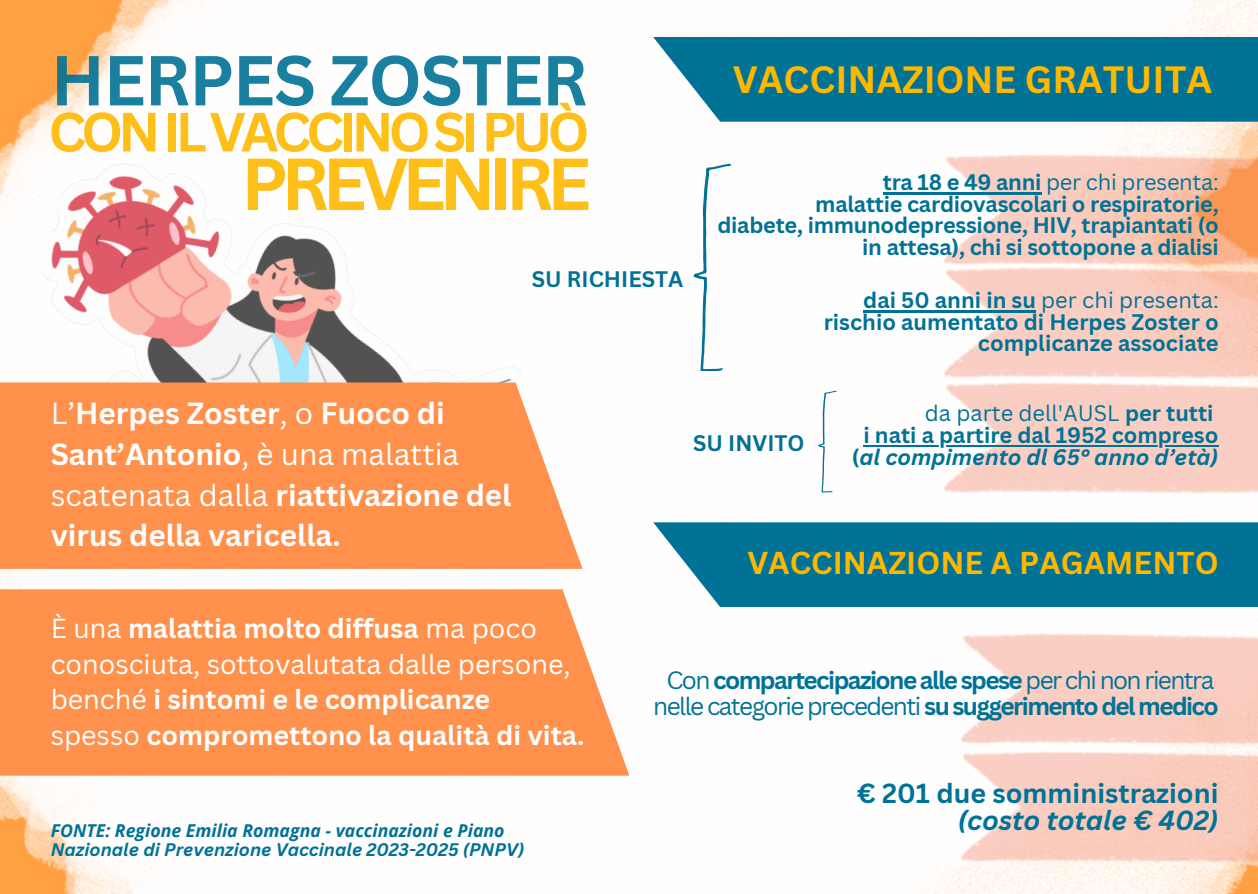
<style>
.page{position:relative;width:1258px;height:894px;background:#fff}
.page>*{position:absolute;margin:0;border:0;box-sizing:border-box;transform-origin:0 0}
.t1{font:700 72px "Canva Sans";letter-spacing:-.095em;color:#ffb800}
.t2{font:700 69px "Canva Sans";letter-spacing:-.02em;color:#007296}
.t3{font:700 54px "Canva Sans";letter-spacing:-.095em;color:#ffb800}
.t4{font:700 36.9px "Canva Sans";color:#ffb800}
.t5{font:700 30.9px "Canva Sans";color:#ffb800}
.t6{font:700 29.7px/40.5px "Canva Sans";color:#fff}
.t7{font:700 27px "Canva Sans";color:#007296}
.t8{font:italic 700 27px "Canva Sans";color:#007296}
.t9{font:26.7px/35.7px "Canva Sans";color:#fff}
.t10{font:700 26.7px "Canva Sans";color:#fff}
.t11{font:24.3px "Canva Sans";letter-spacing:-.065em;color:#007296}
.t12{font:700 24.3px "Canva Sans";letter-spacing:-.065em;color:#007296}
.t13{font:700 21.9px/21.6px "Canva Sans";letter-spacing:-.01em;color:#007296;text-align:right}
.t14{font:21.9px "Canva Sans";color:#007296}
.t15{font:italic 700 21.9px "Canva Sans";color:#007296}
.t16{font:italic 700 17.7px "Canva Sans";color:#007296}
.t17{font:italic 700 17.7px "Open Sans";color:#007296}
.s1{font-weight:700}
.s2{font-weight:400}
.s3{font-style:normal}
</style>
<div class="page">
<img style="left:0;top:0;width:1258px;height:893px">
<img style="left:0;top:148px;width:550px;height:234px">
<div style="left:0;top:382px;width:582px;height:186px;background:#ff914d"></div>
<div style="left:0;top:589px;width:629px;height:186px;background:#ff914d"></div>
<div style="left:653px;top:37px;width:605px;height:85px;background:#007296"></div>
<img style="left:917px;top:401px;width:341px;height:114px">
<img style="left:917px;top:143px;width:341px;height:114px">
<img style="left:917px;top:257px;width:341px;height:144px">
<svg style="left:693px;top:164px;width:38px;height:207px"></svg>
<hr style="left:863px;top:310px;width:173px;height:2px;background:#007296">
<hr style="left:863px;top:444px;width:356px;height:2px;background:#007296">
<hr style="left:883px;top:192px;width:158px;height:2px;background:#007296">
<svg style="left:818px;top:390px;width:18px;height:102px"></svg>
<div style="left:653px;top:522px;width:605px;height:85px;background:#007296"></div>
<img style="left:935px;top:622px;width:323px;height:118px">
<img style="left:935px;top:740px;width:323px;height:144px">
<h2 class="t2" style="left:51px;top:32px;width:539px">HERPES ZOSTER</h2>
<h3 class="t3" style="left:48px;top:94px;width:542px">CONILVACCINOSIPUÒ</h3>
<h1 class="t1" style="left:241px;top:133px;width:351px">PREVENIRE</h1>
<p class="t13" style="left:532px;top:267px;width:153px">SU RICHIESTA</p>
<p class="t4" style="left:733px;top:53px;width:481px">VACCINAZIONE GRATUITA</p>
<p class="t14" style="left:883px;top:167px;width:337px"><span class="s1">tra 18 e 49 anni</span> per chi presenta:</p>
<p class="t13" style="left:815px;top:192px;width:405px">malattie cardiovascolari o respiratorie,</p>
<p class="t13" style="left:717px;top:214px;width:503px">diabete, immunodepressione, HIV, trapiantati (o in attesa), chi si sottopone a dialisi</p>
<p class="t14" style="left:863px;top:284px;width:357px"><span class="s1">dai 50 anni in su</span> per chi presenta:</p>
<p class="t13" style="left:824px;top:310px;width:397px">rischio aumentato di Herpes Zoster o complicanze associate</p>
<p class="t6" style="left:51px;top:392px;width:462px"><span class="s2">L’</span>Herpes Zoster<span class="s2">, o</span> Fuoco di<br>Sant’Antonio<span class="s2">, è una malattia scatenata dalla</span> riattivazione del virus della varicella.</p>
<p class="t13" style="left:693px;top:431px;width:113px">SU INVITO</p>
<p class="t14" style="left:925px;top:397px;width:290px">da parte dell'AUSL <span class="s1">per tutti</span></p>
<p class="t13" style="left:863px;top:423px;width:356px">i nati a partire dal 1952 compreso</p>
<p class="t15" style="left:852px;top:441px;width:368px"><span class="s3">(</span>al compimento dl 65° anno d’età)</p>
<p class="t5" style="left:747px;top:541px;width:473px">VACCINAZIONE A PAGAMENTO</p>
<p class="t9" style="left:51px;top:609px;width:521px">È una <span class="s1">malattia molto diffusa</span> ma poco conosciuta, sottovalutata dalle persone, benché <span class="s1">i sintomi e le complicanze</span></p>
<p class="t10" style="left:51px;top:716px;width:535px"><span class="s2">spesso</span> compromettono la qualità di vita.</p>
<p class="t17" style="left:51px;top:817px;width:455px">FONTE: Regione Emilia Romagna - vaccinazioni e Piano</p>
<p class="t16" style="left:51px;top:836px;width:475px">Nazionale di Prevenzione Vaccinale 2023-2025 (PNPV)</p>
<p class="t12" style="left:666px;top:662px;width:549px"><span class="s2">Con</span> compartecipazione alle spese <span class="s2">per chi non rientra</span></p>
<p class="t11" style="left:653px;top:689px;width:567px">nelle categorie precedenti <span class="s1">su suggerimento del medico</span></p>
<p class="t7" style="left:857px;top:774px;width:363px">€ 201 due somministrazioni</p>
<p class="t8" style="left:958px;top:801px;width:262px">(costo totale € 402)</p>
</div>
